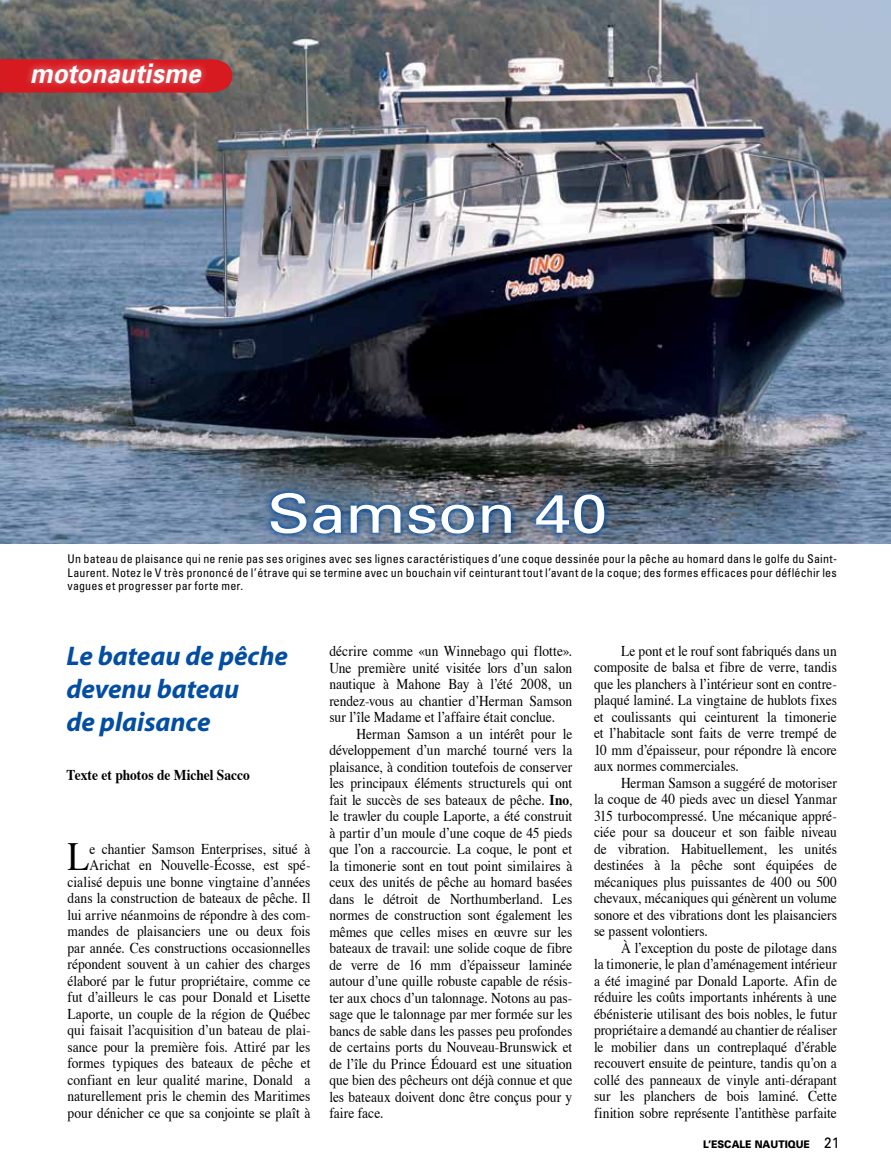
<style>
.page{position:relative;width:891px;height:1175px;background:#fff}
.page>*{position:absolute;margin:0;border:0;box-sizing:border-box;transform-origin:0 0}
.t1{font:54px "Univers";letter-spacing:-.01em;color:#fff;scale:1.2 1}
.t2{font:39.9px "Times";color:#000;scale:.9 1}
.t3{font:italic 700 27px/33px "Myriad";letter-spacing:-.005em;color:#034ea2}
.t4{font:italic 700 27px "Univers";letter-spacing:.005em;color:#fff;scale:.9 1}
.t5{font:15px/16.5px "Times";color:#000;text-align:justify;scale:.9 1}
.t6{font:700 15px "Times";color:#000;scale:.9 1}
.t7{font:condensed 12px/13.5px "Univers";letter-spacing:.015em;color:#000;text-align:justify}
.t8{font:900 10.5px "Univers";color:#000;scale:.9 1}
.s1{font-weight:700}
.s2{font-weight:400;font-size:15px}
</style>
<div class="page">
<img style="left:0;top:0;width:891px;height:543px">
<svg style="left:264px;top:486px;width:347px;height:54px;background:#4c6a8d"></svg>
<svg style="left:0;top:59px;width:232px;height:33px;background:#ce1f25"></svg>
<div style="left:24px;top:56px;width:185px;height:35px;background:#fff;opacity:.45"></div>
<h3 class="t4" style="left:30px;top:57px;width:191px">motonautisme</h3>
<h1 class="t1" style="left:267px;top:482px;width:285px">Samson 40</h1>
<p class="t7" style="left:68px;top:552px;width:771px">Un bateau de plaisance qui ne renie pas ses origines avec ses lignes caractéristiques d’une coque dessinée pour la pêche au homard dans le golfe du Saint-Laurent. Notez le V très prononcé de l’étrave qui se termine avec un bouchain vif ceinturant tout l’avant de la coque; des formes efficaces pour défléchir les vagues et progresser par forte mer.</p>
<h3 class="t3" style="left:66px;top:640px;width:223px">Le bateau de pêche devenu bateau<br>de plaisance</h3>
<p class="t6" style="left:66px;top:761px;width:205px">Texte et photos de Michel Sacco</p>
<p class="t5" style="left:68px;top:839px;width:272px;text-align:right">e chantier Samson Enterprises, situé à Arichat en Nouvelle-Écosse, est spé&shy;cialisé depuis une bonne vingtaine d’années dans la construction de bateaux de pêche. Il lui arrive néanmoins de répondre à des com&shy;mandes de plaisanciers une ou deux fois par année. Ces constructions occasionnelles répondent souvent à un cahier des charges élaboré par le futur propriétaire, comme ce fut d’ailleurs le cas pour Donald et Lisette Laporte, un couple de la région de Québec qui faisait l’acquisition d’un bateau de plai&shy;sance pour la première fois. Attiré par les formes typiques des bateaux de pêche et confiant en leur qualité marine, Donald a naturellement pris le chemin des Maritimes pour dénicher ce que sa conjointe se plaît à</p>
<h2 class="t2" style="left:68px;top:819px;width:26px">L</h2>
<p class="t5" style="left:329px;top:641px;width:271px">décrire comme «un Winnebago qui flotte».<br>Une première unité visitée lors d’un salon nautique à Mahone Bay à l’été 2008, un rendez-vous au chantier d’Herman Samson sur l’île Madame et l’affaire était conclue.</p>
<p class="t5" style="left:329px;top:724px;width:272px;text-indent:27px">Herman Samson a un intérêt pour le développement d’un marché tourné vers la plaisance, à condition toutefois de conserver les principaux éléments structurels qui ont fait le succès de ses bateaux de pêche. <span class="s1">Ino</span>, le trawler du couple Laporte, a été construit à partir d’un moule d’une coque de 45 pieds que l’on a raccourcie. La coque, le pont et la timonerie sont en tout point similaires à ceux des unités de pêche au homard basées dans le détroit de Northumberland. Les normes de construction sont également les mêmes que celles mises en œuvre sur les bateaux de travail: une solide coque de fibre de verre de 16 mm d’épaisseur laminée autour d’une quille robuste capable de résis&shy;ter aux chocs d’un talonnage. Notons au pas&shy;sage que le talonnage par mer formée sur les bancs de sable dans les passes peu profondes de certains ports du Nouveau-Brunswick et de l’île du Prince Édouard est une situation que bien des pêcheurs ont déjà connue et que les bateaux doivent donc être conçus pour y faire face.</p>
<p class="t5" style="left:594px;top:641px;width:271px;text-indent:27px">Le pont et le rouf sont fabriqués dans un composite de balsa et fibre de verre, tandis que les planchers à l’intérieur sont en contre&shy;plaqué laminé. La vingtaine de hublots fixes et coulissants qui ceinturent la timonerie et l’habitacle sont faits de verre trempé de 10 mm d’épaisseur, pour répondre là encore aux normes commerciales.</p>
<p class="t5" style="left:594px;top:773px;width:272px;text-indent:27px">Herman Samson a suggéré de motoriser la coque de 40 pieds avec un diesel Yanmar 315 turbocompressé. Une mécanique appré&shy;ciée pour sa douceur et son faible niveau de vibration. Habituellement, les unités destinées à la pêche sont équipées de mécaniques plus puissantes de 400 ou 500 chevaux, mécaniques qui génèrent un volume sonore et des vibrations dont les plaisanciers se passent volontiers.</p>
<p class="t5" style="left:594px;top:938px;width:272px;text-indent:27px">À l’exception du poste de pilotage dans la timonerie, le plan d’aménagement intérieur a été imaginé par Donald Laporte. Afin de réduire les coûts importants inhérents à une ébénisterie utilisant des bois nobles, le futur propriétaire a demandé au chantier de réaliser le mobilier dans un contreplaqué d’érable recouvert ensuite de peinture, tandis qu’on a collé des panneaux de vinyle anti-dérapant sur les planchers de bois laminé. Cette finition sobre représente l’antithèse parfaite</p>
<p class="t8" style="left:703px;top:1138px;width:153px">L’ESCALE NAUTIQUE <span class="s2">21</span></p>
</div>
